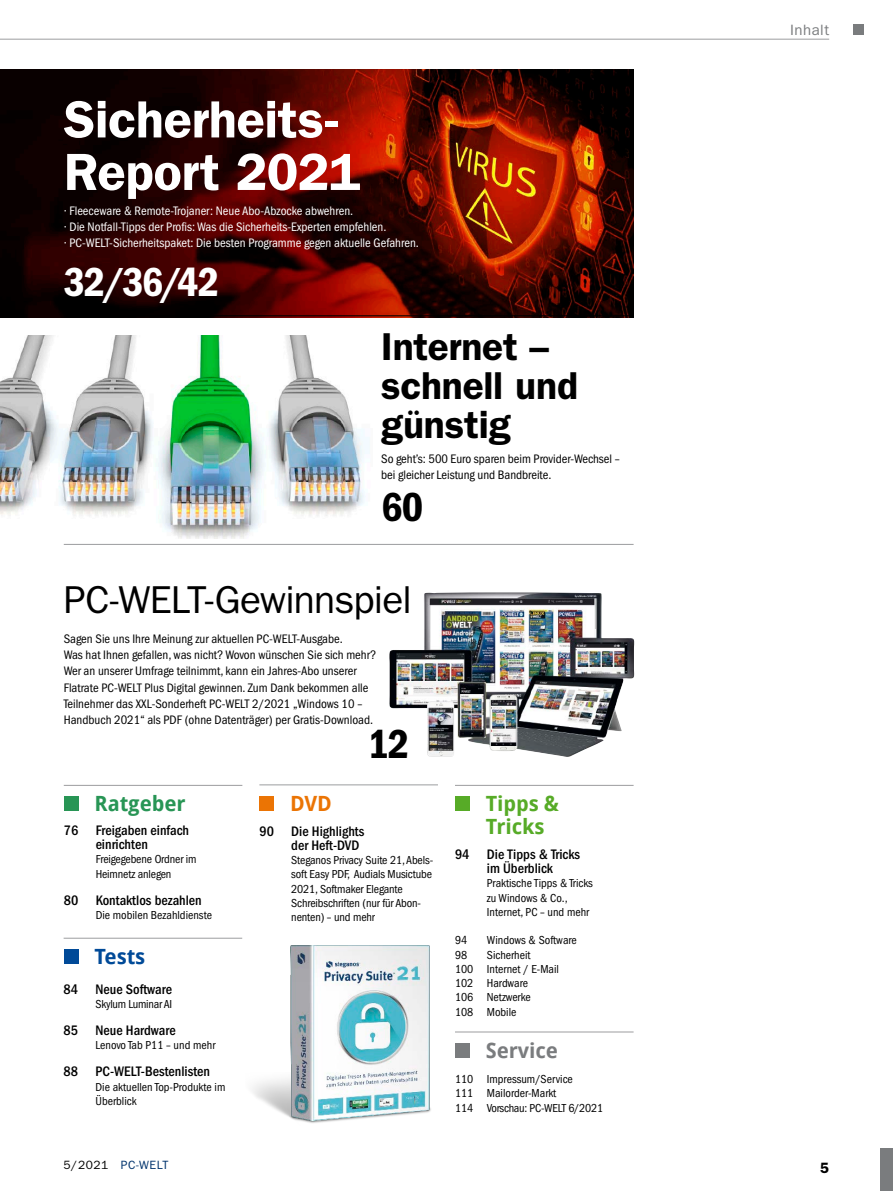
<style>
.page{position:relative;width:893px;height:1191px;background:#fff}
.page>*{position:absolute;margin:0;border:0;box-sizing:border-box;transform-origin:0 0}
.t1{font:600 52.5px/52.5px "ITC Franklin Gothic Std";letter-spacing:-.01em;color:#fff}
.t2{font:42px "ITC Franklin Gothic Std Dm Cd";color:#fff}
.t3{font:42px "ITC Franklin Gothic Std Dm Cd";color:#000}
.t4{font:600 39px/39px "ITC Franklin Gothic Std";letter-spacing:-.005em;color:#000}
.t5{font:39px "ITC Franklin Gothic Std";letter-spacing:-.025em;color:#000}
.t6{font:700 21px/22.5px "Droid Sans Pro";letter-spacing:-.005em;color:#57ab27}
.t7{font:700 21px "Droid Sans Pro";letter-spacing:-.005em;color:#289555}
.t8{font:700 21px "Droid Sans Pro";letter-spacing:-.005em;color:#7a7c7e}
.t9{font:700 21px "Droid Sans Pro";letter-spacing:-.005em;color:#004a98}
.t10{font:700 21px "Droid Sans Pro";color:#eb7404}
.t11{font:15px "ITC Franklin Gothic Std";letter-spacing:.035em;color:#7a7c7e}
.t12{font:600 15px "ITC Franklin Gothic Std";color:#000}
.t13{font:500 condensed 14.25px/14.2px "ITC Franklin Gothic Std";color:#000}
.t14{font:condensed 12.75px/16.2px "ITC Franklin Gothic Std";color:#000}
.t15{font:condensed 12.75px/16.2px "ITC Franklin Gothic Std";color:#fff}
.t16{font:condensed 12px/14.2px "ITC Franklin Gothic Std";color:#000}
.t17{font:condensed 12px "ITC Franklin Gothic Std";letter-spacing:-.02em;color:#000}
.t18{font:12px "ITC Franklin Gothic Std";letter-spacing:.04em;color:#00336d}
.s1{color:#000}
</style>
<div class="page">
<div style="left:880px;top:1148px;width:13px;height:43px;background:#7a7c7e"></div>
<div style="left:853px;top:24px;width:10px;height:11px;background:#7a7c7e"></div>
<hr style="left:0;top:39px;width:829px;height:1px;background:#9c9d9f">
<img style="left:0;top:69px;width:634px;height:248px">
<hr style="left:64px;top:544px;width:570px;height:1px;background:#9c9d9f">
<hr style="left:64px;top:315px;width:570px;height:1px;background:#000">
<hr style="left:64px;top:785px;width:178px;height:1px;background:#9c9d9f">
<div style="left:64px;top:796px;width:15px;height:15px;background:#289555"></div>
<hr style="left:64px;top:937px;width:178px;height:1px;background:#9c9d9f">
<div style="left:64px;top:949px;width:15px;height:15px;background:#004a98"></div>
<hr style="left:455px;top:785px;width:179px;height:1px;background:#9c9d9f">
<div style="left:455px;top:796px;width:15px;height:15px;background:#57ab27"></div>
<hr style="left:455px;top:1031px;width:179px;height:1px;background:#9c9d9f">
<div style="left:455px;top:1043px;width:15px;height:14px;background:#7a7c7e"></div>
<hr style="left:259px;top:784px;width:179px;height:1px;background:#9c9d9f">
<div style="left:259px;top:795px;width:15px;height:15px;background:#eb7404"></div>
<img style="left:252px;top:945px;width:179px;height:178px">
<img style="left:0;top:335px;width:370px;height:204px">
<img style="left:389px;top:592px;width:245px;height:165px">
<p class="t1" style="left:64px;top:93px;width:298px">Sicherheits-<br>Report 2021</p>
<p class="t15" style="left:64px;top:202px;width:357px">· Fleeceware &amp; Remote-Trojaner: Neue Abo-Abzocke abwehren.<br>· Die Notfall-Tipps der Profis: Was die Sicherheits-Experten empfehlen.<br>· PC-WELT-Sicherheitspaket: Die besten Programme gegen aktuelle Gefahren.</p>
<p class="t2" style="left:64px;top:258px;width:157px">32/36/42</p>
<p class="t4" style="left:381px;top:327px;width:198px">Internet – schnell und günstig</p>
<p class="t14" style="left:381px;top:450px;width:240px">So geht’s: 500 Euro sparen beim Provider-Wechsel – bei gleicher Leistung und Bandbreite.</p>
<p class="t3" style="left:381px;top:483px;width:43px">60</p>
<p class="t5" style="left:64px;top:577px;width:349px">PC-WELT-Gewinnspiel</p>
<p class="t14" style="left:64px;top:631px;width:314px">Sagen Sie uns Ihre Meinung zur aktuellen PC-WELT-Ausgabe.<br>Was hat Ihnen gefallen, was nicht? Wovon wünschen Sie sich mehr?<br>Wer an unserer Umfrage teilnimmt, kann ein Jahres-Abo unserer Flatrate PC-WELT Plus Digital gewinnen. Zum Dank bekommen alle Teilnehmer das XXL-Sonderheft PC-WELT 2/2021 „Windows 10 – Handbuch 2021“ als PDF (ohne Datenträger) per Gratis-Download.</p>
<p class="t3" style="left:368px;top:720px;width:43px">12</p>
<p class="t7" style="left:95px;top:789px;width:93px">Ratgeber</p>
<p class="t13" style="left:96px;top:823px;width:95px;text-indent:-32px">76 Freigaben einfach einrichten</p>
<p class="t16" style="left:96px;top:852px;width:102px">Freigegebene Ordner im<br>Heimnetz anlegen</p>
<p class="t13" style="left:64px;top:893px;width:140px">80 Kontaktlos bezahlen</p>
<p class="t16" style="left:96px;top:908px;width:118px">Die mobilen Bezahldienste</p>
<p class="t9" style="left:94px;top:941px;width:52px">Tests</p>
<p class="t13" style="left:64px;top:982px;width:110px">84 Neue Software</p>
<p class="t17" style="left:96px;top:997px;width:78px">Skylum Luminar AI</p>
<p class="t13" style="left:64px;top:1023px;width:114px">85 Neue Hardware</p>
<p class="t16" style="left:96px;top:1038px;width:121px">Lenovo Tab P11 – und mehr</p>
<p class="t13" style="left:64px;top:1064px;width:148px">88 PC-WELT-Bestenlisten</p>
<p class="t16" style="left:96px;top:1079px;width:131px">Die aktuellen Top-Produkte im<br>Überblick</p>
<p class="t6" style="left:486px;top:792px;width:75px">Tipps &amp;<br>Tricks</p>
<p class="t10" style="left:290px;top:788px;width:43px">DVD</p>
<p class="t13" style="left:291px;top:824px;width:75px;text-indent:-32px">90 Die Highlights der Heft-DVD</p>
<p class="t16" style="left:291px;top:853px;width:143px">Steganos Privacy Suite 21, Abels&shy;soft Easy PDF, Audials Musictube<br>2021, Softmaker Elegante<br>Schreibschriften (nur für Abon&shy;nenten) – und mehr</p>
<p class="t13" style="left:455px;top:847px;width:127px;text-align:center">94 Die Tipps &amp; Tricks im Überblick</p>
<p class="t16" style="left:487px;top:876px;width:108px">Praktische Tipps &amp; Tricks zu Windows &amp; Co.,<br>Internet, PC – und mehr</p>
<p class="t16" style="left:455px;top:933px;width:14px">94</p>
<p class="t16" style="left:487px;top:933px;width:92px">Windows &amp; Software</p>
<p class="t16" style="left:455px;top:947px;width:14px">98</p>
<p class="t16" style="left:455px;top:947px;width:105px;text-indent:32px">Sicherheit<br>100 Internet / E-Mail<br>102 Hardware<br>106 Netzwerke<br>108 Mobile</p>
<p class="t8" style="left:486px;top:1035px;width:74px">Service</p>
<p class="t16" style="left:455px;top:1072px;width:150px">110 Impressum/Service<br>111 Mailorder-Markt<br>114 Vorschau: PC-WELT 6/2021</p>
<p class="t11" style="left:790px;top:21px;width:41px">Inhalt</p>
<p class="t18" style="left:64px;top:1158px;width:106px"><span class="s1">5/2021</span> PC-WELT</p>
<p class="t12" style="left:820px;top:1158px;width:10px">5</p>
</div>
